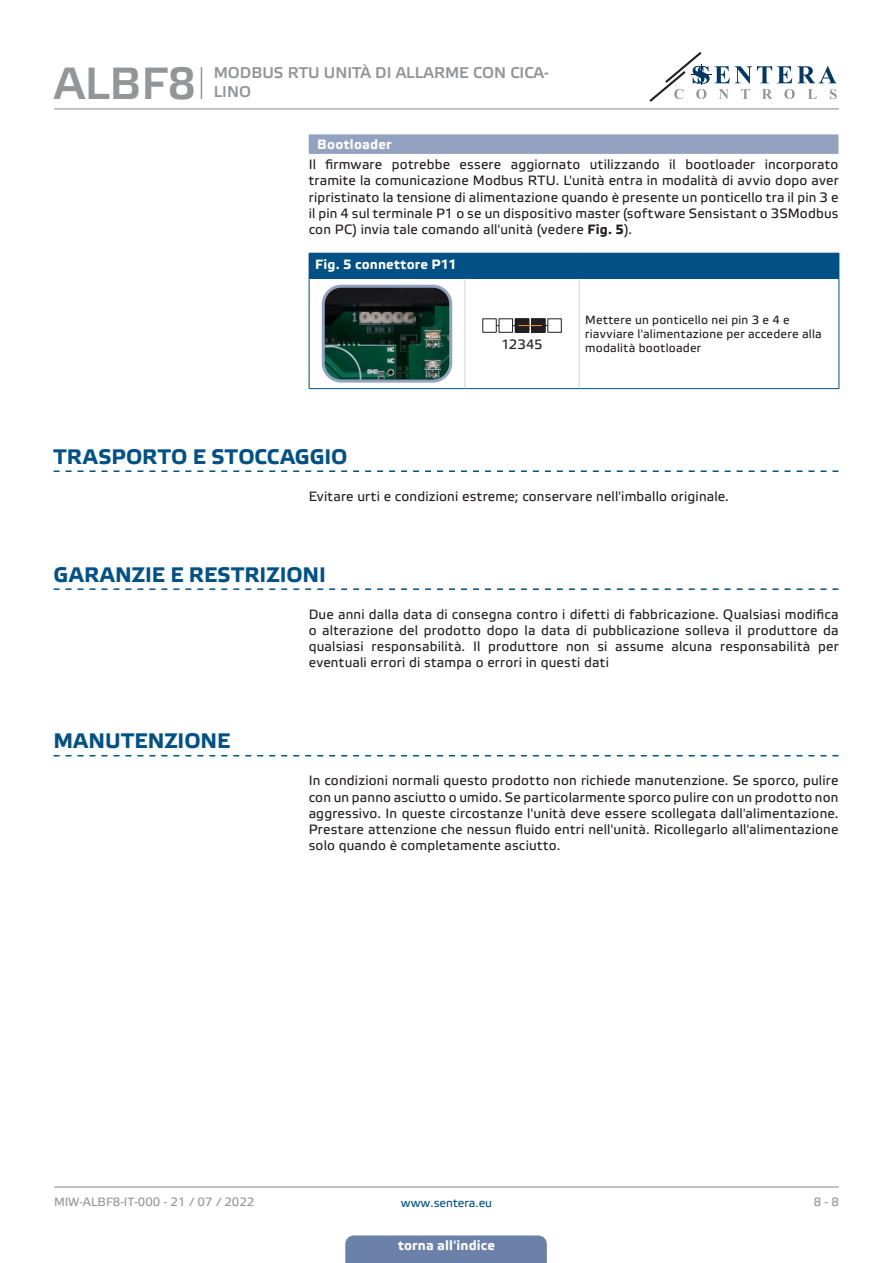
<style>
.page{position:relative;width:893px;height:1263px;background:#fff}
.page>*{position:absolute;margin:0;border:0;box-sizing:border-box;transform-origin:0 0}
.t1{font:45px "Etelka Medium Pro";color:#939598}
.t2{font:700 21px "Etelka Text Pro";letter-spacing:.005em;color:#015186}
.t3{font:15.6px "Etelka Medium Pro";color:#939598}
.body{font:13.5px/16.2px "Etelka Text Pro";letter-spacing:.015em;color:#231f20;text-align:justify}
.table_text{font:700 13.5px "Etelka Text Pro";letter-spacing:.01em;color:#fff}
.Number-roman{font:700 13.5px "Etelka Text Pro";letter-spacing:.02em;color:#fff}
.table_text-2{font:13.5px "Etelka Text Pro";letter-spacing:-.01em;color:#231f20}
.table_text-3{font:12px/14.4px "Etelka Text Pro";letter-spacing:.02em;color:#231f20}
.t4{font:12px "Etelka Text Pro";color:#939598}
.t5{font:12px "Etelka Text Pro";color:#015186}
.s1{font-weight:700}
</style>
<div class="page">
<hr style="left:54px;top:108px;width:785px;height:1px;background:#939598">
<hr style="left:54px;top:1186px;width:785px;height:1px;background:#939598">
<svg style="left:649px;top:52px;width:188px;height:50px"></svg>
<div style="left:345px;top:1235px;width:202px;height:28px;background:#6c81aa"></div>
<div style="left:309px;top:134px;width:529px;height:20px;background:#94a2c2"></div>
<div style="left:309px;top:253px;width:530px;height:26px;background:#015186"></div>
<hr style="left:309px;top:279px;width:1px;height:109px;background:#015186">
<hr style="left:309px;top:388px;width:156px;height:1px;background:#015186">
<hr style="left:838px;top:279px;width:1px;height:109px;background:#015186">
<hr style="left:465px;top:388px;width:114px;height:1px;background:#015186">
<hr style="left:579px;top:388px;width:260px;height:1px;background:#015186">
<hr style="left:465px;top:279px;width:1px;height:109px;background:#d1d2d4">
<hr style="left:579px;top:279px;width:1px;height:109px;background:#d1d2d4">
<img style="left:323px;top:286px;width:128px;height:93px">
<div style="left:322px;top:285px;width:130px;height:98px;border:3px solid #94a2c2;border-radius:18px"></div>
<hr style="left:490px;top:325px;width:64px;height:1px;background:#231f20">
<div style="left:483px;top:319px;width:13px;height:13px;background:#fff"></div>
<div style="left:482px;top:318px;width:15px;height:15px;border:1px solid #231f20"></div>
<div style="left:499px;top:319px;width:13px;height:13px;background:#fff"></div>
<div style="left:499px;top:318px;width:14px;height:15px;border:1px solid #231f20"></div>
<div style="left:548px;top:319px;width:13px;height:13px;background:#fff"></div>
<div style="left:547px;top:318px;width:15px;height:15px;border:1px solid #231f20"></div>
<div style="left:515px;top:319px;width:14px;height:13px;background:#231f20"></div>
<div style="left:515px;top:318px;width:14px;height:15px;border:1px solid #231f20"></div>
<div style="left:532px;top:319px;width:13px;height:13px;background:#231f20"></div>
<div style="left:531px;top:318px;width:14px;height:15px;border:1px solid #231f20"></div>
<svg style="left:518px;top:325px;width:24px;height:1px"></svg>
<svg style="left:54px;top:470px;width:784px;height:2px"></svg>
<svg style="left:54px;top:588px;width:784px;height:2px"></svg>
<svg style="left:54px;top:755px;width:784px;height:1px"></svg>
<hr style="left:201px;top:67px;width:1px;height:32px;background:#939598">
<h1 class="t1" style="left:54px;top:59px;width:143px">ALBF8</h1>
<p class="t3" style="left:214px;top:65px;width:337px">MODBUS RTU UNITÀ DI ALLARME CON CICA-</p>
<p class="t3" style="left:214px;top:83px;width:39px">LINO</p>
<p class="Number-roman" style="left:317px;top:136px;width:76px">Bootloader</p>
<p class="body" style="left:309px;top:157px;width:531px">Il firmware potrebbe essere aggiornato utilizzando il bootloader incorporato tramite la comunicazione Modbus RTU. L'unità entra in modalità di avvio dopo aver ripristinato la tensione di alimentazione quando è presente un ponticello tra il pin 3 e il pin 4 sul terminale P1 o se un dispositivo master (software Sensistant o 3SModbus con PC) invia tale comando all'unità (vedere <span class="s1">Fig. 5</span>).</p>
<p class="table_text" style="left:315px;top:256px;width:143px">Fig. 5 connettore P11</p>
<p class="table_text-2" style="left:501px;top:337px;width:43px">12345</p>
<p class="table_text-3" style="left:585px;top:313px;width:238px">Mettere un ponticello nei pin 3 e 4 e riavviare l'alimentazione per accedere alla modalità bootloader</p>
<p class="t2" style="left:54px;top:443px;width:295px">TRASPORTO E STOCCAGGIO</p>
<p class="body" style="left:309px;top:489px;width:422px">Evitare urti e condizioni estreme; conservare nell'imballo originale.</p>
<p class="t2" style="left:54px;top:561px;width:274px">GARANZIE E RESTRIZIONI</p>
<p class="body" style="left:309px;top:607px;width:531px">Due anni dalla data di consegna contro i difetti di fabbricazione. Qualsiasi modifica o alterazione del prodotto dopo la data di pubblicazione solleva il produttore da qualsiasi responsabilità. Il produttore non si assume alcuna responsabilità per eventuali errori di stampa o errori in questi dati</p>
<p class="t2" style="left:54px;top:728px;width:178px">MANUTENZIONE</p>
<p class="body" style="left:309px;top:773px;width:531px">In condizioni normali questo prodotto non richiede manutenzione. Se sporco, pulire con un panno asciutto o umido. Se particolarmente sporco pulire con un prodotto non aggressivo. In queste circostanze l'unità deve essere scollegata dall'alimentazione.<br>Prestare attenzione che nessun fluido entri nell'unità. Ricollegarlo all'alimentazione solo quando è completamente asciutto.</p>
<p class="t4" style="left:54px;top:1195px;width:202px">MIW-ALBF8-IT-000 - 21 / 07 / 2022</p>
<p class="t5" style="left:401px;top:1196px;width:93px">www.sentera.eu</p>
<p class="t4" style="left:814px;top:1195px;width:27px">8 - 8</p>
<p class="table_text" style="left:398px;top:1237px;width:98px">torna all'indice</p>
</div>
